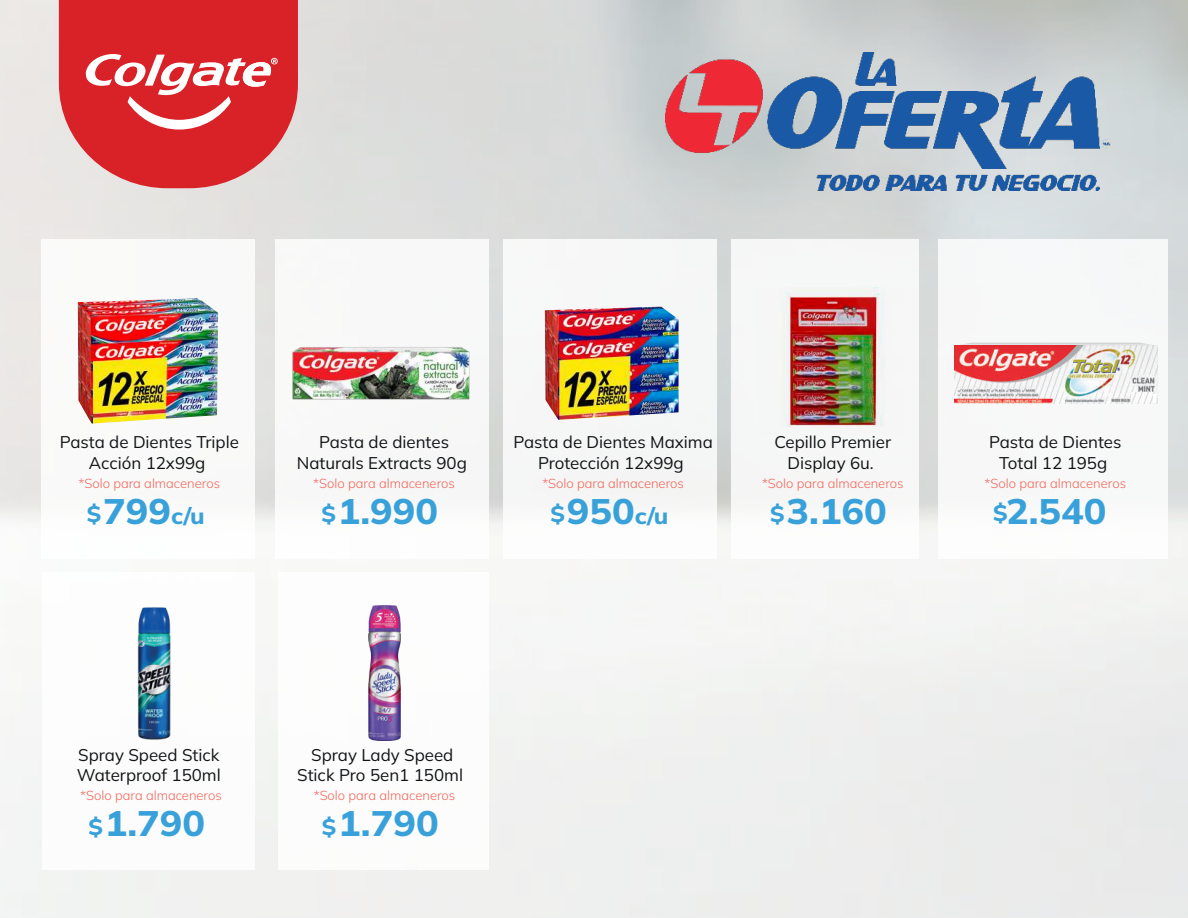
<style>
.page{position:relative;width:1188px;height:918px;background:#fff}
.page>*{position:absolute;margin:0;border:0;box-sizing:border-box;transform-origin:0 0}
.t1{font:800 35.4px "Mulish";color:#39a1da;scale:1.07 1}
.t2{font:800 22.5px "Mulish";color:#39a1da;scale:1.07 1}
.t3{font:16.95px/20.2px "Mulish";color:#111416;text-align:center}
.t4{font:300 13.05px "Mulish";color:#f2675a}
.s1{font-size:35.4px}
.s2{font-size:22.5px}
</style>
<div class="page">
<div style="left:275px;top:239px;width:214px;height:320px;background:#f8f8f8"></div>
<div style="left:504px;top:239px;width:213px;height:320px;background:#f5f6f6"></div>
<div style="left:731px;top:239px;width:188px;height:320px;background:#f6f7f6"></div>
<div style="left:938px;top:239px;width:230px;height:320px;background:#f7f8f8"></div>
<img style="left:448px;top:0;width:740px;height:407px">
<img style="left:665px;top:53px;width:445px;height:138px">
<img style="left:292px;top:281px;width:182px;height:126px">
<img style="left:545px;top:307px;width:134px;height:113px">
<img style="left:758px;top:287px;width:147px;height:140px">
<img style="left:955px;top:346px;width:202px;height:58px">
<svg style="left:955px;top:343px;width:202px;height:3px"></svg>
<img style="left:1132px;top:392px;width:21px;height:11px">
<svg style="left:1153px;top:394px;width:3px;height:9px"></svg>
<img style="left:78px;top:298px;width:140px;height:126px">
<img style="left:137px;top:607px;width:34px;height:133px">
<img style="left:368px;top:606px;width:32px;height:134px">
<svg style="left:59px;top:0;width:239px;height:188px;background:#da4045"></svg>
<svg style="left:84px;top:54px;width:194px;height:76px"></svg>
<p class="t3" style="left:60px;top:432px;width:181px">Pasta de Dientes Triple<br>Acción 12x99g</p>
<p class="t4" style="left:79px;top:475px;width:143px">*Solo para almaceneros</p>
<h2 class="t2" style="left:87px;top:500px;width:112px">$<span class="s1">799</span>c/u</h2>
<p class="t3" style="left:297px;top:432px;width:172px">Pasta de dientes<br>Naturals Extracts 90g</p>
<p class="t4" style="left:313px;top:475px;width:143px">*Solo para almaceneros</p>
<h1 class="t1" style="left:322px;top:487px;width:111px"><span class="s2">$</span>1.990</h1>
<p class="t3" style="left:513px;top:432px;width:201px">Pasta de Dientes Maxima<br>Protección 12x99g</p>
<p class="t4" style="left:542px;top:475px;width:143px">*Solo para almaceneros</p>
<h2 class="t2" style="left:551px;top:500px;width:112px">$<span class="s1">950</span>c/u</h2>
<p class="t3" style="left:775px;top:432px;width:118px">Cepillo Premier<br>Display 6u.</p>
<p class="t4" style="left:762px;top:475px;width:143px">*Solo para almaceneros</p>
<h1 class="t1" style="left:770px;top:487px;width:111px"><span class="s2">$</span>3.160</h1>
<p class="t3" style="left:989px;top:432px;width:134px">Pasta de Dientes<br>Total 12 195g</p>
<p class="t4" style="left:985px;top:475px;width:143px">*Solo para almaceneros</p>
<h1 class="t1" style="left:993px;top:487px;width:107px"><span class="s2">$</span>2.540</h1>
<p class="t3" style="left:77px;top:744px;width:145px;text-align:left">Spray Speed Stick<br>Waterproof 150ml</p>
<p class="t4" style="left:80px;top:787px;width:143px">*Solo para almaceneros</p>
<h1 class="t1" style="left:89px;top:799px;width:111px"><span class="s2">$</span>1.790</h1>
<p class="t3" style="left:297px;top:744px;width:167px">Spray Lady Speed<br>Stick Pro 5en1 150ml</p>
<p class="t4" style="left:314px;top:787px;width:143px">*Solo para almaceneros</p>
<h1 class="t1" style="left:322px;top:799px;width:111px"><span class="s2">$</span>1.790</h1>
</div>
